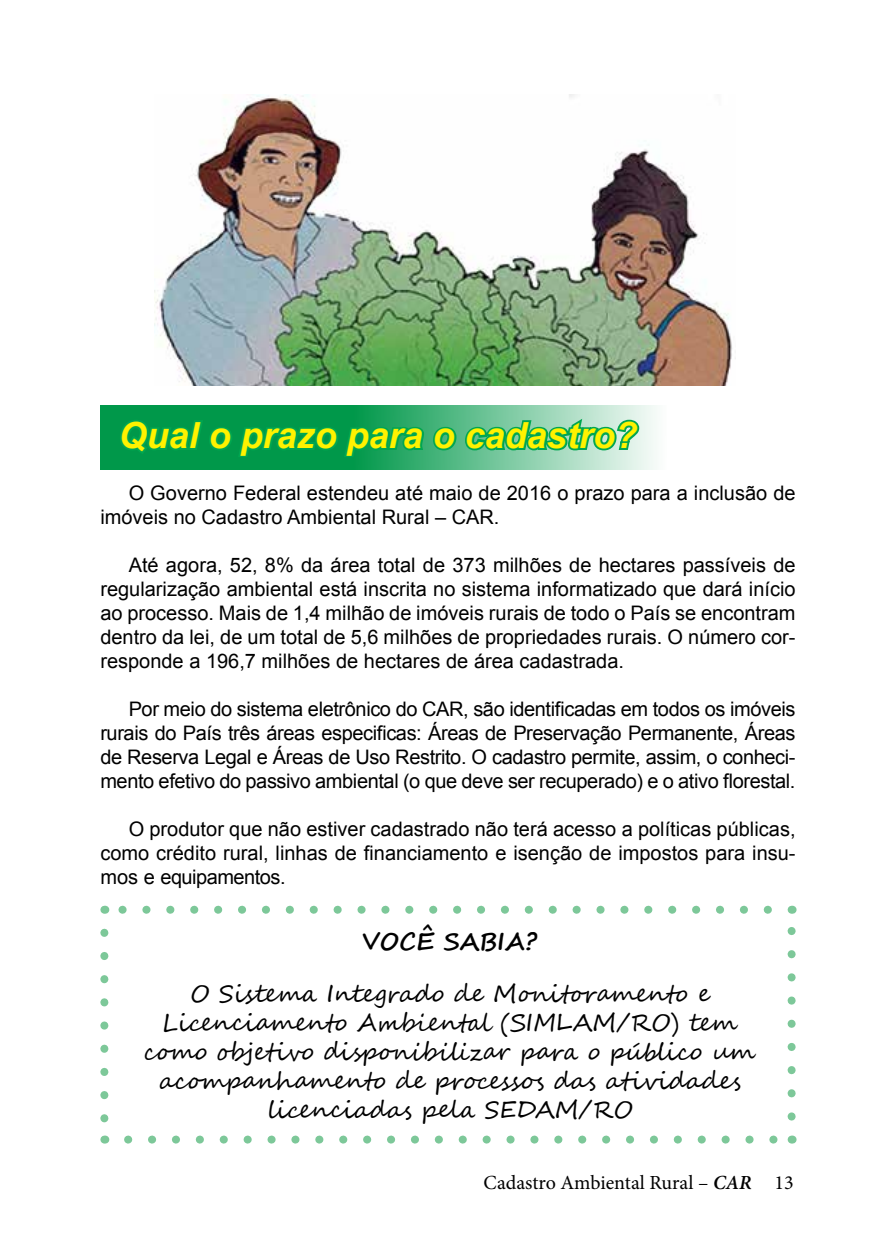
<style>
.page{position:relative;width:896px;height:1248px;background:#fff}
.page>*{position:absolute;margin:0;border:0;box-sizing:border-box;transform-origin:0 0}
.t1{font:italic 700 36px "Arial";color:#fff200}
.t2{font:24px/28.8px "Segoe Script";color:#000;text-align:center}
.t3{font:700 24px "Segoe Script";color:#000}
.t4{font:20px/24px "Arial";color:#000;text-align:justify}
.t5{font:20px "Minion Pro";color:#000}
.s1{font-weight:600;font-style:italic}
</style>
<div class="page">
<svg style="left:100px;top:405px;width:556px;height:64px;background:#31af6e"></svg>
<img style="left:154px;top:94px;width:578px;height:292px">
<svg style="left:100px;top:932px;width:8px;height:191px"></svg>
<svg style="left:128px;top:1135px;width:650px;height:8px"></svg>
<svg style="left:787px;top:927px;width:8px;height:189px"></svg>
<svg style="left:118px;top:905px;width:650px;height:8px"></svg>
<h1 class="t1" style="left:119px;top:411px;width:520px">Qual o prazo para o cadastro?</h1>
<p class="t4" style="left:100px;top:481px;width:697px;text-indent:28px">O Governo Federal estendeu até maio de 2016 o prazo para a inclusão de imóveis no Cadastro Ambiental Rural – CAR.</p>
<p class="t4" style="left:100px;top:553px;width:697px;text-indent:28px">Até agora, 52, 8% da área total de 373 milhões de hectares passíveis de regularização ambiental está inscrita no sistema informatizado que dará início ao processo. Mais de 1,4 milhão de imóveis rurais de todo o País se encontram dentro da lei, de um total de 5,6 milhões de propriedades rurais. O número cor&shy;responde a 196,7 milhões de hectares de área cadastrada.</p>
<p class="t4" style="left:100px;top:697px;width:696px;text-indent:28px">Por meio do sistema eletrônico do CAR, são identificadas em todos os imóveis rurais do País três áreas especificas: Áreas de Preservação Permanente, Áreas de Reserva Legal e Áreas de Uso Restrito. O cadastro permite, assim, o conheci&shy;mento efetivo do passivo ambiental (o que deve ser recuperado) e o ativo florestal.</p>
<p class="t4" style="left:100px;top:817px;width:697px;text-indent:28px">O produtor que não estiver cadastrado não terá acesso a políticas públicas, como crédito rural, linhas de financiamento e isenção de impostos para insu&shy;mos e equipamentos.</p>
<p class="t3" style="left:363px;top:921px;width:176px">VOCÊ SABIA?</p>
<p class="t2" style="left:144px;top:979px;width:614px">O Sistema Integrado de Monitoramento e Licenciamento Ambiental (SIMLAM/RO) tem como objetivo disponibilizar para o público um acompanhamento de processos das atividades licenciadas pela SEDAM/RO</p>
<p class="t5" style="left:483px;top:1168px;width:311px">Cadastro Ambiental Rural – <span class="s1">CAR</span> 13</p>
</div>
